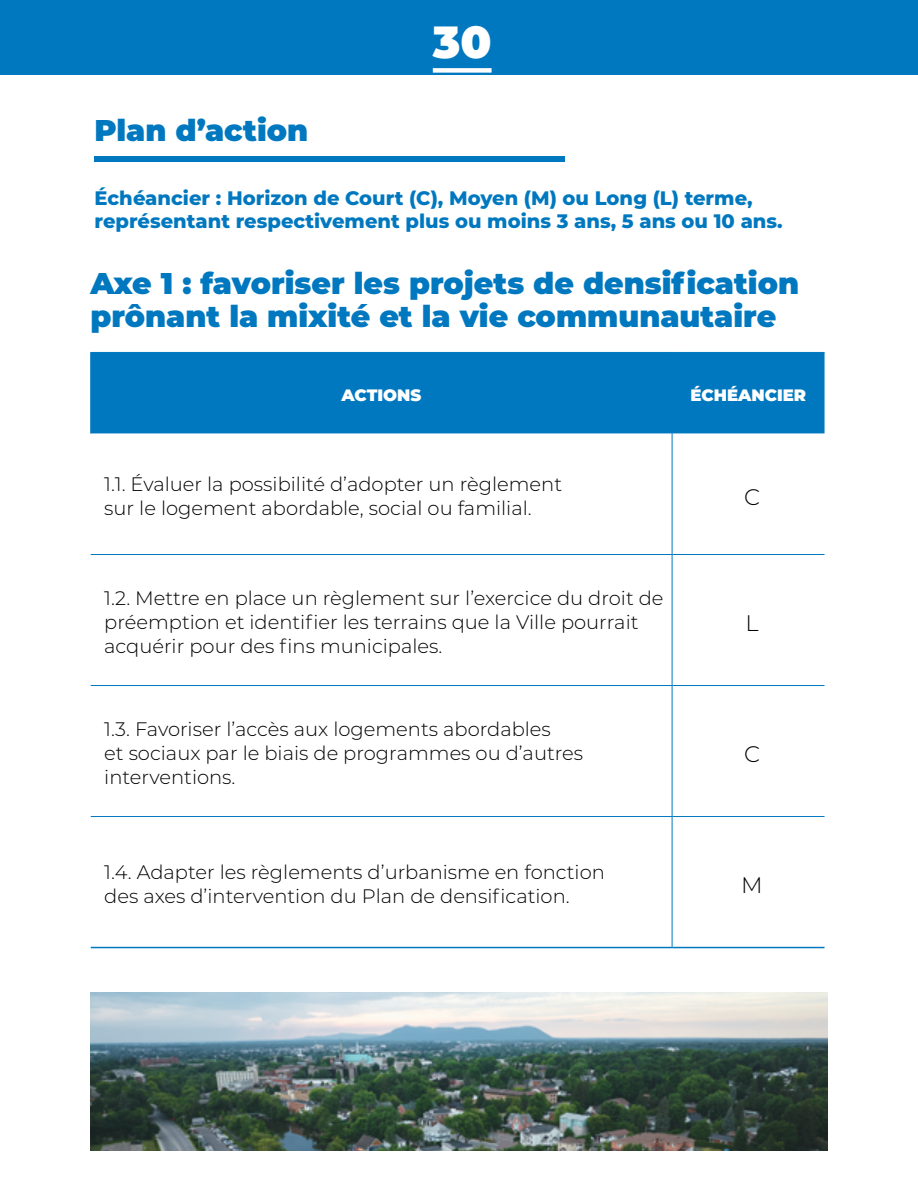
<style>
.page{position:relative;width:918px;height:1188px;background:#fff}
.page>*{position:absolute;margin:0;border:0;box-sizing:border-box;transform-origin:0 0}
.t1{font:900 45px "Montserrat";color:#fff}
.t2{font:900 30px/33px "Montserrat";color:#0078bf}
.t3{font:300 22.5px "Montserrat";color:#000}
.t4{font:300 19.5px/24px "Montserrat";color:#000}
.P-Inver{font:800 19.5px/22.5px "Montserrat";color:#0078bf}
.t5{font:900 16.5px "Montserrat";color:#fff}
</style>
<div class="page">
<div style="left:91px;top:353px;width:734px;height:80px;background:#0078bf"></div>
<hr style="left:90px;top:352px;width:582px;height:1px;background:#0078bf">
<hr style="left:90px;top:353px;width:1px;height:80px;background:#0078bf">
<hr style="left:672px;top:352px;width:153px;height:1px;background:#0078bf">
<hr style="left:672px;top:353px;width:1px;height:80px;background:#0078bf">
<hr style="left:672px;top:433px;width:1px;height:121px;background:#0078bf">
<hr style="left:91px;top:554px;width:581px;height:1px;background:#0078bf">
<hr style="left:672px;top:554px;width:153px;height:1px;background:#0078bf">
<hr style="left:672px;top:555px;width:1px;height:130px;background:#0078bf">
<hr style="left:672px;top:686px;width:1px;height:130px;background:#0078bf">
<hr style="left:672px;top:817px;width:1px;height:130px;background:#0078bf">
<hr style="left:91px;top:685px;width:581px;height:1px;background:#0078bf">
<hr style="left:672px;top:685px;width:153px;height:1px;background:#0078bf">
<hr style="left:91px;top:816px;width:581px;height:1px;background:#0078bf">
<hr style="left:672px;top:816px;width:153px;height:1px;background:#0078bf">
<hr style="left:91px;top:947px;width:581px;height:1px;background:#0078bf">
<hr style="left:672px;top:947px;width:153px;height:1px;background:#0078bf">
<div style="left:94px;top:157px;width:471px;height:5px;background:#0078bf"></div>
<img style="left:90px;top:993px;width:738px;height:157px">
<div style="left:0;top:0;width:918px;height:75px;background:#0078bf"></div>
<div style="left:433px;top:68px;width:59px;height:5px;background:#fff"></div>
<h1 class="t2" style="left:94px;top:112px;width:215px">Plan d’action</h1>
<p class="t1" style="left:433px;top:9px;width:60px">30</p>
<p class="P-Inver" style="left:94px;top:186px;width:690px">Échéancier : Horizon de Court (C), Moyen (M) ou Long (L) terme, représentant respectivement plus ou moins 3 ans, 5 ans ou 10 ans.</p>
<p class="t2" style="left:90px;top:265px;width:710px">Axe 1 : favoriser les projets de densification prônant la mixité et la vie communautaire</p>
<p class="t5" style="left:341px;top:383px;width:81px">ACTIONS</p>
<p class="t5" style="left:690px;top:383px;width:117px">ÉCHÉANCIER</p>
<p class="t4" style="left:104px;top:472px;width:459px">1.1. Évaluer la possibilité d’adopter un règlement sur le logement abordable, social ou familial.</p>
<p class="t4" style="left:104px;top:586px;width:561px">1.2. Mettre en place un règlement sur l’exercice du droit de préemption et identifier les terrains que la Ville pourrait acquérir pour des fins municipales.</p>
<p class="t4" style="left:104px;top:717px;width:480px">1.3. Favoriser l’accès aux logements abordables<br>et sociaux par le biais de programmes ou d’autres interventions.</p>
<p class="t4" style="left:104px;top:860px;width:502px">1.4. Adapter les règlements d’urbanisme en fonction des axes d’intervention du Plan de densification.</p>
<p class="t3" style="left:744px;top:482px;width:18px">C</p>
<p class="t3" style="left:745px;top:608px;width:15px">L</p>
<p class="t3" style="left:744px;top:739px;width:18px">C</p>
<p class="t3" style="left:741px;top:870px;width:23px">M</p>
</div>
